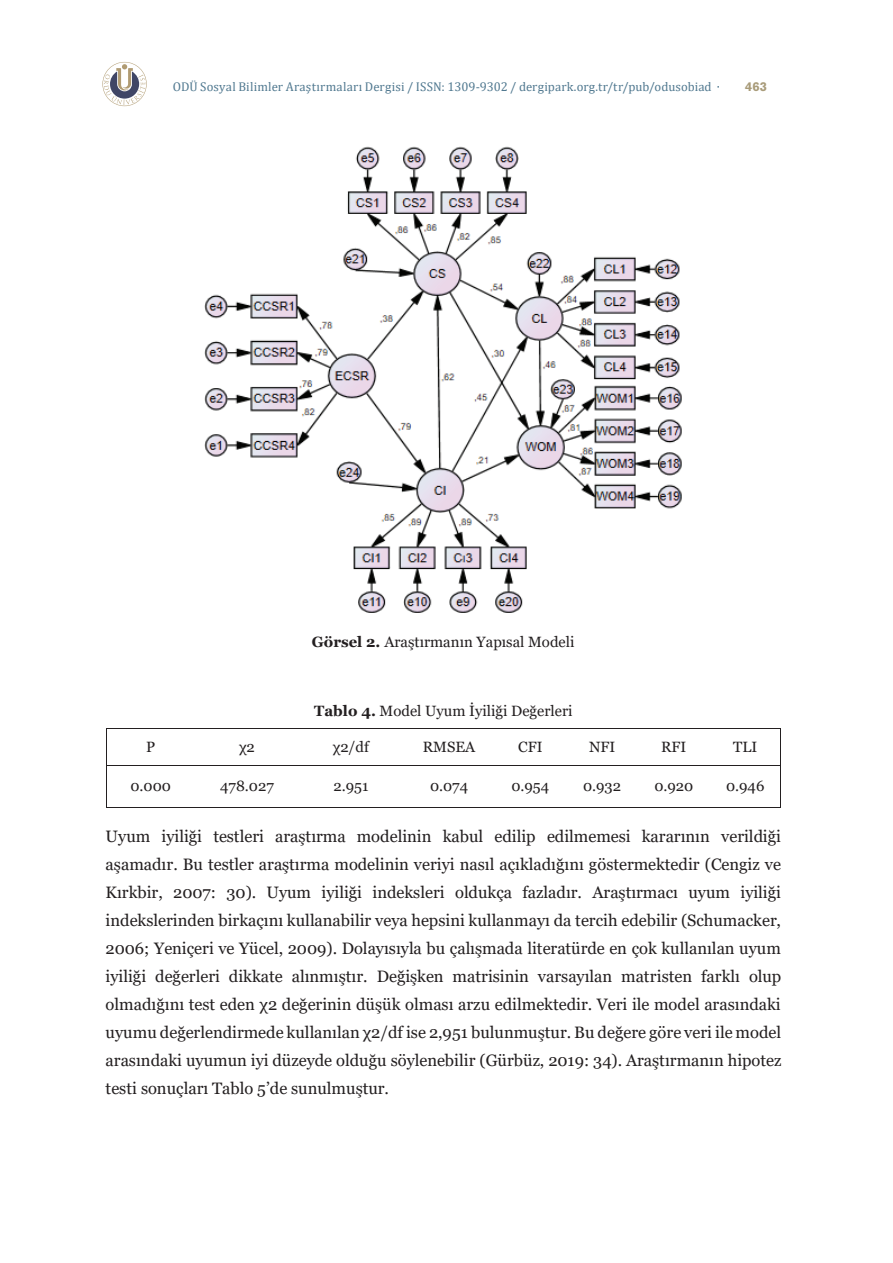
<style>
.page{position:relative;width:893px;height:1263px;background:#fff}
.page>*{position:absolute;margin:0;border:0;box-sizing:border-box;transform-origin:0 0}
.t1{font:16.5px/28px "Georgia";color:#231f20;text-align:justify}
.t2{font:14.85px "Georgia";color:#231f20}
.t3{font:12.75px "Cambria";letter-spacing:.01em;color:#517990}
.t4{font:700 12.75px "Akzidenz Grotesk Pro";color:#a99c7a}
.s1{font-weight:700}
</style>
<div class="page">
<svg style="left:102px;top:62px;width:45px;height:44px"></svg>
<img style="left:204px;top:146px;width:478px;height:467px">
<hr style="left:106px;top:728px;width:90px;height:1px;background:#231f20">
<hr style="left:196px;top:728px;width:103px;height:1px;background:#231f20">
<hr style="left:299px;top:728px;width:105px;height:1px;background:#231f20">
<hr style="left:404px;top:728px;width:91px;height:1px;background:#231f20">
<hr style="left:495px;top:728px;width:71px;height:1px;background:#231f20">
<hr style="left:567px;top:728px;width:71px;height:1px;background:#231f20">
<hr style="left:639px;top:728px;width:71px;height:1px;background:#231f20">
<hr style="left:711px;top:728px;width:69px;height:1px;background:#231f20">
<hr style="left:106px;top:729px;width:1px;height:36px;background:#231f20">
<hr style="left:780px;top:729px;width:1px;height:36px;background:#231f20">
<hr style="left:106px;top:765px;width:90px;height:1px;background:#231f20">
<hr style="left:196px;top:765px;width:103px;height:1px;background:#231f20">
<hr style="left:299px;top:765px;width:105px;height:1px;background:#231f20">
<hr style="left:404px;top:765px;width:91px;height:1px;background:#231f20">
<hr style="left:495px;top:765px;width:71px;height:1px;background:#231f20">
<hr style="left:567px;top:765px;width:71px;height:1px;background:#231f20">
<hr style="left:639px;top:765px;width:71px;height:1px;background:#231f20">
<hr style="left:711px;top:765px;width:69px;height:1px;background:#231f20">
<hr style="left:106px;top:766px;width:1px;height:41px;background:#231f20">
<hr style="left:106px;top:807px;width:90px;height:1px;background:#231f20">
<hr style="left:195px;top:807px;width:104px;height:1px;background:#231f20">
<hr style="left:298px;top:807px;width:106px;height:1px;background:#231f20">
<hr style="left:403px;top:807px;width:92px;height:1px;background:#231f20">
<hr style="left:494px;top:807px;width:72px;height:1px;background:#231f20">
<hr style="left:566px;top:807px;width:72px;height:1px;background:#231f20">
<hr style="left:638px;top:807px;width:72px;height:1px;background:#231f20">
<hr style="left:709px;top:807px;width:71px;height:1px;background:#231f20">
<hr style="left:780px;top:766px;width:1px;height:41px;background:#231f20">
<p class="t3" style="left:173px;top:79px;width:549px">ODÜ Sosyal Bilimler Araştırmaları Dergisi / ISSN: 1309-9302 / dergipark.org.tr/tr/pub/odusobiad ∙</p>
<p class="t4" style="left:745px;top:78px;width:23px">463</p>
<p class="t2" style="left:312px;top:633px;width:264px"><span class="s1">Görsel 2.</span> Araştırmanın Yapısal Modeli</p>
<p class="t2" style="left:314px;top:702px;width:260px"><span class="s1">Tablo 4.</span> Model Uyum İyiliği Değerleri</p>
<p class="t2" style="left:146px;top:738px;width:11px">P</p>
<p class="t2" style="left:239px;top:738px;width:17px">χ2</p>
<p class="t2" style="left:333px;top:738px;width:38px">χ2/df</p>
<p class="t2" style="left:423px;top:738px;width:54px">RMSEA</p>
<p class="t2" style="left:518px;top:738px;width:26px">CFI</p>
<p class="t2" style="left:589px;top:738px;width:28px">NFI</p>
<p class="t2" style="left:661px;top:738px;width:27px">RFI</p>
<p class="t2" style="left:733px;top:738px;width:25px">TLI</p>
<p class="t2" style="left:130px;top:777px;width:42px">0.000</p>
<p class="t2" style="left:220px;top:777px;width:55px">478.027</p>
<p class="t2" style="left:334px;top:777px;width:36px">2.951</p>
<p class="t2" style="left:430px;top:777px;width:40px">0.074</p>
<p class="t2" style="left:511px;top:777px;width:39px">0.954</p>
<p class="t2" style="left:583px;top:777px;width:40px">0.932</p>
<p class="t2" style="left:654px;top:777px;width:40px">0.920</p>
<p class="t2" style="left:726px;top:777px;width:40px">0.946</p>
<p class="t1" style="left:106px;top:822px;width:677px">Uyum iyiliği testleri araştırma modelinin kabul edilip edilmemesi kararının verildiği aşamadır. Bu testler araştırma modelinin veriyi nasıl açıkladığını göstermektedir (Cengiz ve Kırkbir, 2007: 30). Uyum iyiliği indeksleri oldukça fazladır. Araştırmacı uyum iyiliği indekslerinden birkaçını kullanabilir veya hepsini kullanmayı da tercih edebilir (Schumacker, 2006; Yeniçeri ve Yücel, 2009). Dolayısıyla bu çalışmada literatürde en çok kullanılan uyum iyiliği değerleri dikkate alınmıştır. Değişken matrisinin varsayılan matristen farklı olup olmadığını test eden χ2 değerinin düşük olması arzu edilmektedir. Veri ile model arasındaki uyumu değerlendirmede kullanılan χ2/df ise 2,951 bulunmuştur. Bu değere göre veri ile model arasındaki uyumun iyi düzeyde olduğu söylenebilir (Gürbüz, 2019: 34). Araştırmanın hipotez testi sonuçları Tablo 5’de sunulmuştur.</p>
</div>
